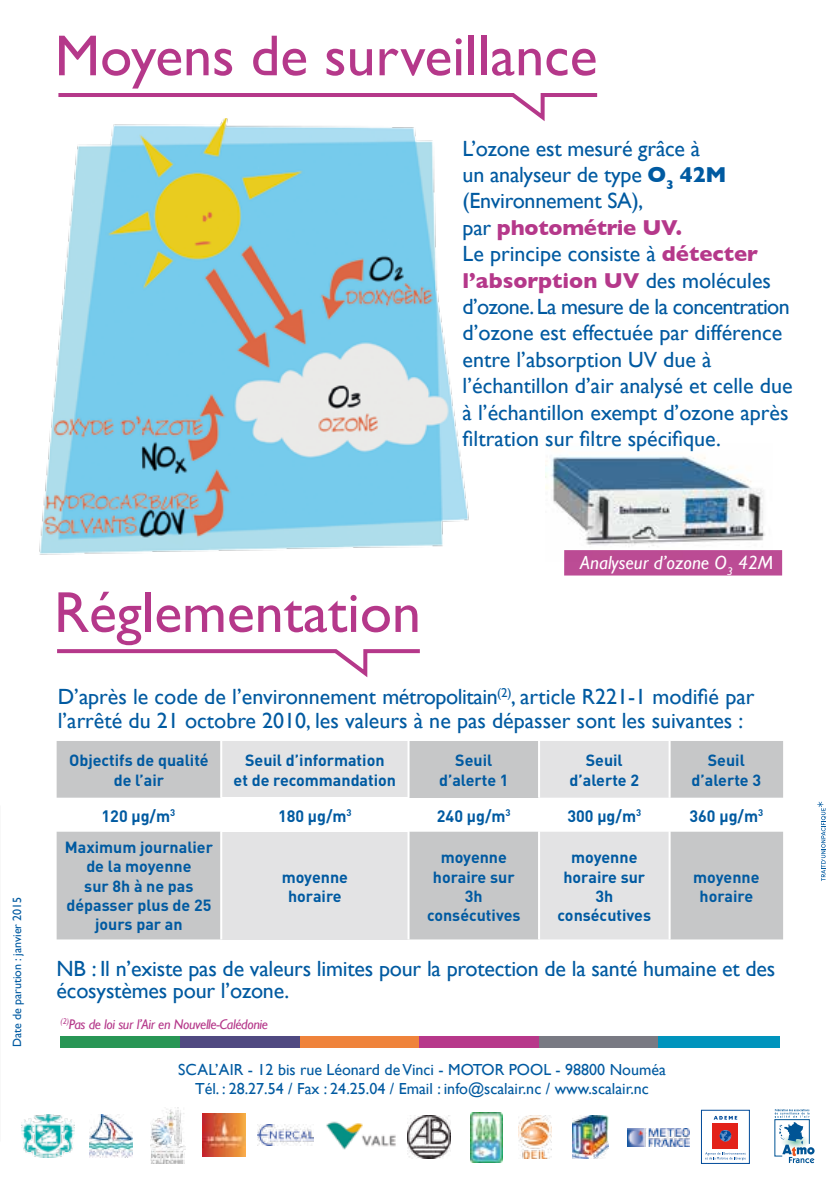
<style>
.page{position:relative;width:840px;height:1191px;background:#fff}
.page>*{position:absolute;margin:0;border:0;box-sizing:border-box;transform-origin:0 0}
.t1{font:58px "Gill Sans";color:#b5388a}
.t2{font:22px/26.4px "Gill Sans";color:#005aa1}
.t3{font:italic 19px "Gill Sans";color:#fff}
.t4{font:700 16.4px "DIN";color:#005aa1}
.t5{font:700 16px/19.2px "DIN";color:#005aa1;text-align:center}
.t6{font:16px/19.2px "Gill Sans";color:#005aa1;text-align:center}
.t7{font:italic 14px "Gill Sans";letter-spacing:-.025em;color:#b5388a}
.t8{font:12px "Gill Sans";color:#005aa1}
.s1{font-weight:700}
.s2{font-weight:700;color:#b5388a}
</style>
<div class="page">
<svg style="left:57px;top:741px;width:725px;height:198px;fill:#c6c7c8"></svg>
<svg style="left:222px;top:741px;width:446px;height:198px;fill:#e3e3e4"></svg>
<div style="left:408px;top:741px;width:130px;height:56px;background:#c6c7c8"></div>
<div style="left:221px;top:797px;width:187px;height:34px;background:#fff"></div>
<div style="left:221px;top:831px;width:187px;height:108px;background:#e3e3e4"></div>
<hr style="left:220px;top:741px;width:2px;height:56px;background:#fff">
<hr style="left:407px;top:741px;width:2px;height:56px;background:#fff">
<hr style="left:220px;top:797px;width:2px;height:34px;background:#fff">
<hr style="left:407px;top:797px;width:2px;height:34px;background:#fff">
<hr style="left:537px;top:741px;width:2px;height:56px;background:#fff">
<hr style="left:668px;top:741px;width:2px;height:56px;background:#fff">
<hr style="left:537px;top:797px;width:2px;height:34px;background:#fff">
<hr style="left:668px;top:797px;width:2px;height:34px;background:#fff">
<hr style="left:220px;top:831px;width:2px;height:108px;background:#fff">
<hr style="left:407px;top:831px;width:2px;height:108px;background:#fff">
<hr style="left:537px;top:831px;width:2px;height:108px;background:#fff">
<hr style="left:668px;top:831px;width:2px;height:108px;background:#fff">
<img style="left:39px;top:125px;width:430px;height:430px">
<img style="left:545px;top:456px;width:220px;height:90px">
<div style="left:564px;top:550px;width:217px;height:25px;background:#bc4c95"></div>
<svg style="left:817px;top:801px;width:8px;height:80px"></svg>
<svg style="left:57px;top:649px;width:363px;height:29px"></svg>
<svg style="left:58px;top:93px;width:540px;height:32px"></svg>
<div style="left:60px;top:1036px;width:122px;height:11px;background:#289655"></div>
<div style="left:180px;top:1036px;width:121px;height:11px;background:#504981"></div>
<div style="left:299px;top:1036px;width:122px;height:11px;background:#ef833b"></div>
<div style="left:419px;top:1036px;width:121px;height:11px;background:#b7388a"></div>
<div style="left:538px;top:1036px;width:122px;height:11px;background:#797a83"></div>
<div style="left:658px;top:1036px;width:121px;height:11px;background:#0094bd"></div>
<img style="left:407px;top:1115px;width:43px;height:43px">
<div style="left:712px;top:1123px;width:25px;height:25px;background:#e32118"></div>
<svg style="left:719px;top:1130px;width:11px;height:11px"></svg>
<svg style="left:714px;top:1116px;width:22px;height:3px"></svg>
<svg style="left:705px;top:1152px;width:40px;height:8px"></svg>
<svg style="left:774px;top:1109px;width:40px;height:54px"></svg>
<img style="left:470px;top:1112px;width:32px;height:50px">
<img style="left:627px;top:1128px;width:62px;height:18px">
<img style="left:518px;top:1115px;width:33px;height:43px">
<img style="left:572px;top:1115px;width:36px;height:43px">
<img style="left:257px;top:1124px;width:56px;height:21px">
<img style="left:150px;top:1107px;width:35px;height:56px">
<img style="left:22px;top:1114px;width:52px;height:43px">
<img style="left:90px;top:1114px;width:42px;height:43px">
<img style="left:202px;top:1113px;width:44px;height:44px">
<img style="left:326px;top:1121px;width:70px;height:29px">
<h1 class="t1" style="left:55px;top:22px;width:544px">Moyens de surveillance</h1>
<p class="t2" style="left:462px;top:135px;width:331px">L’ozone est mesuré grâce à<br>un analyseur de type <span class="s1">O</span><sub>3</sub> <span class="s1">42M </span>(Environnement SA),<br>par <span class="s2">photométrie UV.<br></span>Le principe consiste à <span class="s2">détecter l’absorption UV</span> des molécules d’ozone. La mesure de la concentration d’ozone est effectuée par différence entre l’absorption UV due à l’échantillon d’air analysé et celle due à l’échantillon exempt d’ozone après filtration sur filtre spécifique.</p>
<p class="t8" style="left:10px;top:1047px;width:152px;rotate:-90deg">Date de parution : janvier 2015</p>
<h1 class="t1" style="left:54px;top:578px;width:368px">Réglementation</h1>
<p class="t3" style="left:580px;top:551px;width:194px">Analyseur d’ozone O<sub>3</sub> 42M</p>
<p class="t2" style="left:58px;top:685px;width:698px;line-height:24px">D’après le code de l’environnement métropolitain<sup>(2)</sup>, article R221-1 modifié par l’arrêté du 21 octobre 2010, les valeurs à ne pas dépasser sont les suivantes :</p>
<p class="t5" style="left:69px;top:750px;width:141px">Objectifs de qualité de l’air</p>
<p class="t5" style="left:233px;top:750px;width:164px">Seuil d’information<br>et de recommandation</p>
<p class="t5" style="left:439px;top:750px;width:71px">Seuil d’alerte 1</p>
<p class="t5" style="left:569px;top:750px;width:71px">Seuil d’alerte 2</p>
<p class="t5" style="left:691px;top:750px;width:71px">Seuil d’alerte 3</p>
<p class="t4" style="left:101px;top:805px;width:75px">120 µg/m<sup>3</sup></p>
<p class="t4" style="left:278px;top:805px;width:75px">180 µg/m<sup>3</sup></p>
<p class="t4" style="left:436px;top:805px;width:75px">240 µg/m<sup>3</sup></p>
<p class="t4" style="left:567px;top:805px;width:75px">300 µg/m<sup>3</sup></p>
<p class="t4" style="left:689px;top:805px;width:75px">360 µg/m<sup>3</sup></p>
<p class="t5" style="left:65px;top:837px;width:150px">Maximum journalier de la moyenne<br>sur 8h à ne pas dépasser plus de 25 jours par an</p>
<p class="t5" style="left:427px;top:847px;width:95px">moyenne horaire sur<br>3h consécutives</p>
<p class="t5" style="left:557px;top:847px;width:95px">moyenne horaire sur<br>3h consécutives</p>
<p class="t5" style="left:281px;top:866px;width:68px">moyenne horaire</p>
<p class="t5" style="left:692px;top:866px;width:68px">moyenne horaire</p>
<p class="t2" style="left:57px;top:957px;width:719px;line-height:22px">NB : Il n’existe pas de valeurs limites pour la protection de la santé humaine et des écosystèmes pour l’ozone.</p>
<p class="t7" style="left:60px;top:1016px;width:209px"><sup>(2)</sup>Pas de loi sur l’Air en Nouvelle-Calédonie</p>
<p class="t6" style="left:178px;top:1059px;width:489px">SCAL’AIR - 12 bis rue Léonard de Vinci - MOTOR POOL - 98800 Nouméa<br>Tél. : 28.27.54 / Fax : 24.25.04 / Email : info@scalair.nc / www.scalair.nc</p>
</div>
